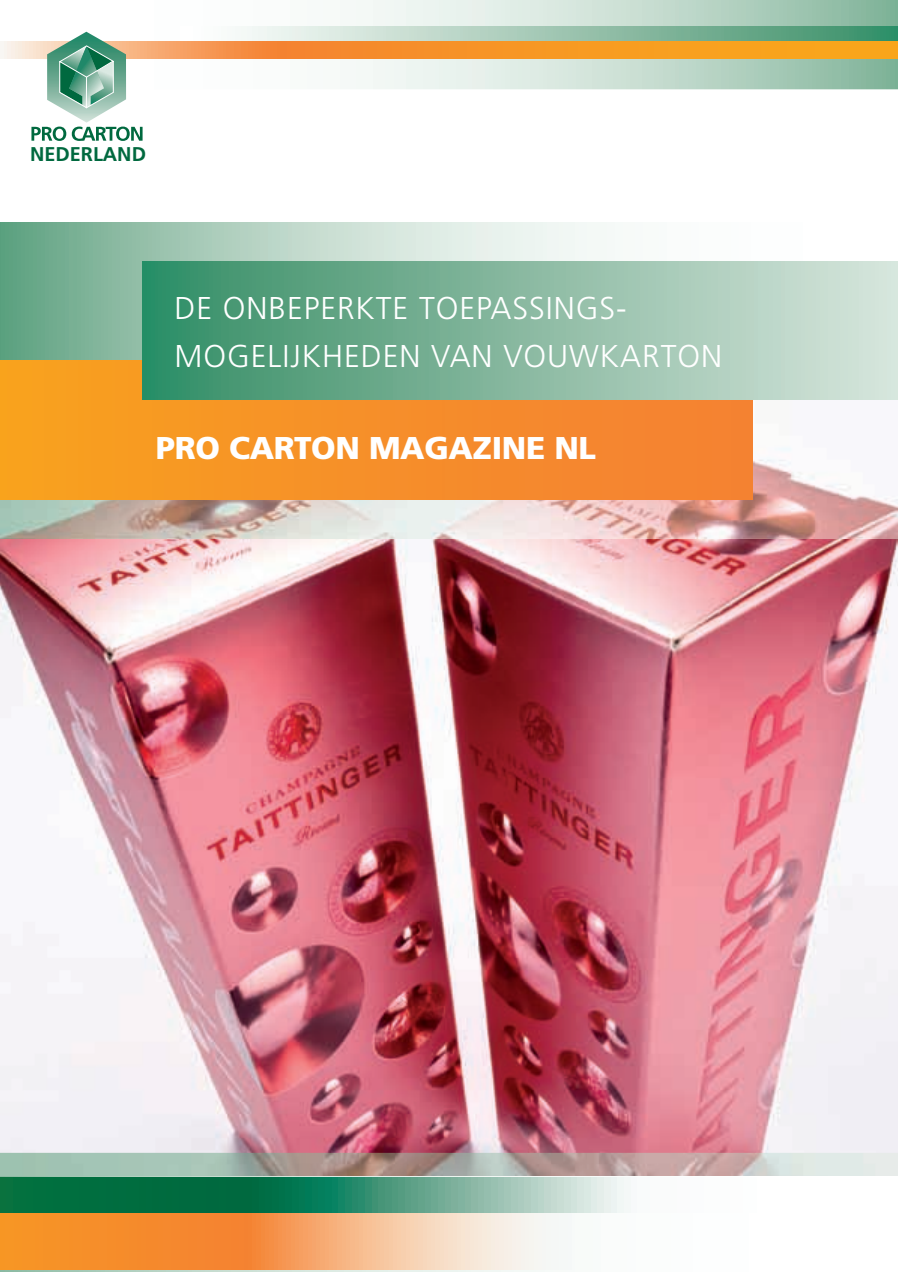
<style>
.page{position:relative;width:898px;height:1272px;background:#fff}
.page>*{position:absolute;margin:0;border:0;box-sizing:border-box;transform-origin:0 0}
.t1{font:300 31.5px/48.6px "Frutiger LT Std";letter-spacing:.03em;color:#fff}
.t2{font:900 31.5px "Frutiger LT Std";letter-spacing:-.01em;color:#fff}
.t3{font:700 19.8px "Frutiger LT Std";color:#00693f}
</style>
<div class="page">
<svg style="left:0;top:0;width:897px;height:89px"></svg>
<div style="left:181px;top:27px;width:716px;height:29px;background:linear-gradient(to right,#fff,#398e67)"></div>
<svg style="left:0;top:41px;width:897px;height:17px"></svg>
<svg style="left:0;top:1271px;width:536px;height:1px"></svg>
<img style="left:0;top:400px;width:897px;height:776px">
<svg style="left:0;top:222px;width:607px;height:139px"></svg>
<div style="left:0;top:361px;width:751px;height:138px;background:linear-gradient(to right,#f8a11e,#f47f33)"></div>
<div style="left:142px;top:261px;width:755px;height:139px;background:linear-gradient(to right,#328d64,#dbe6dd)"></div>
<svg style="left:0;top:1176px;width:631px;height:36px"></svg>
<svg style="left:0;top:1213px;width:546px;height:56px"></svg>
<svg style="left:31px;top:32px;width:111px;height:109px"></svg>
<p class="t3" style="left:30px;top:143px;width:117px">NEDERLAND</p>
<p class="t1" style="left:174px;top:284px;width:549px">DE ONBEPERKTE TOEPASSINGS-<br>MOGELIJKHEDEN VAN VOUWKARTON</p>
<p class="t2" style="left:156px;top:428px;width:441px">PRO CARTON MAGAZINE NL</p>
</div>
